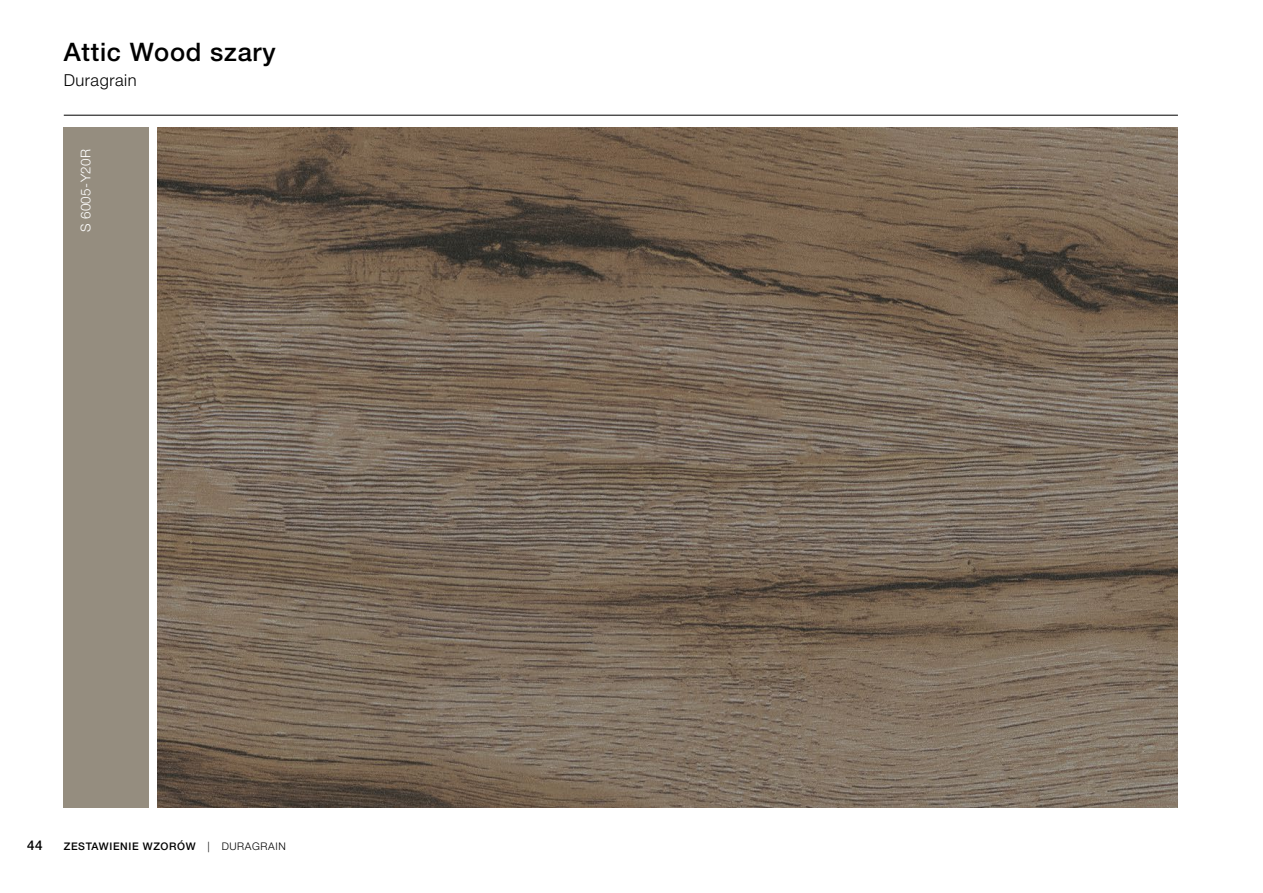
<style>
.page{position:relative;width:1263px;height:893px;background:#fff}
.page>*{position:absolute;margin:0;border:0;box-sizing:border-box;transform-origin:0 0}
.t1{font:500 25.5px "Hoermann Helvetica Neue";letter-spacing:.03em;color:#000}
.t2{font:300 16.5px "Hoermann Helvetica Neue";letter-spacing:.03em;color:#000}
.t3{font:300 13.5px "Hoermann Helvetica Neue";letter-spacing:.03em;color:#fff}
.t4{font:500 13.5px "Hoermann Helvetica Neue";color:#000}
.t5{font:500 10.5px "Hoermann Helvetica Neue";letter-spacing:.06em;color:#000}
.s1{font-weight:300}
</style>
<div class="page">
<img style="left:157px;top:128px;width:1021px;height:680px">
<hr style="left:64px;top:115px;width:1114px;height:1px;background:#000">
<div style="left:64px;top:128px;width:85px;height:680px;background:#958d7f"></div>
<h1 class="t1" style="left:64px;top:34px;width:213px">Attic Wood szary</h1>
<h2 class="t2" style="left:64px;top:69px;width:74px">Duragrain</h2>
<p class="t3" style="left:76px;top:232px;width:85px;rotate:-90deg">S 6005-Y20R</p>
<p class="t4" style="left:27px;top:836px;width:17px">44</p>
<p class="t5" style="left:64px;top:839px;width:224px">ZESTAWIENIE WZORÓW <span class="s1">| DURAGRAIN</span></p>
</div>
